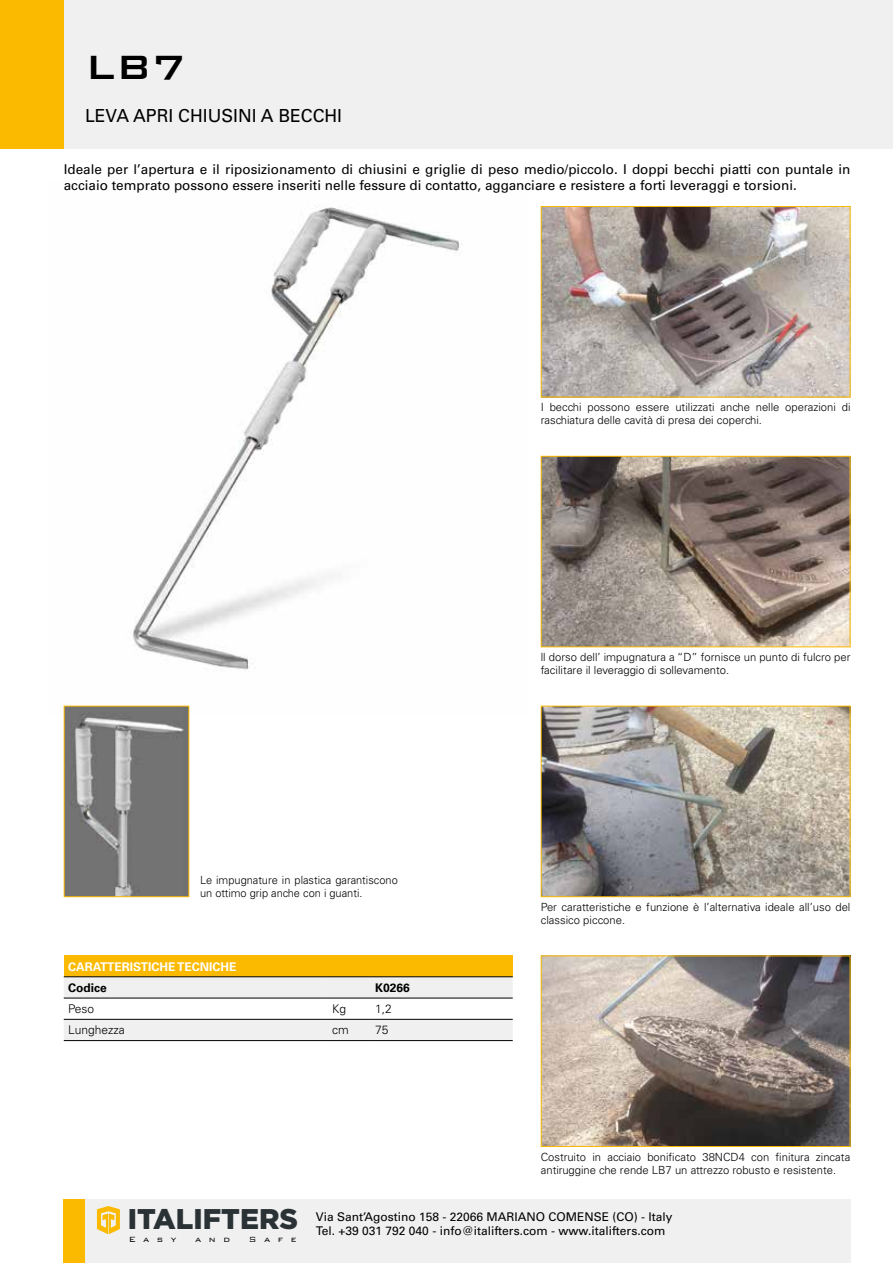
<style>
.page{position:relative;width:893px;height:1263px;background:#fff}
.page>*{position:absolute;margin:0;border:0;box-sizing:border-box;transform-origin:0 0}
.t1{font:500 45px "Bank Gothic";color:#000}
.t2{font:900 28.5px "Gotham";color:#2a3236}
.t3{font:18px "Univers LT Std";color:#000}
.t4{font:13.5px/16.2px "Univers LT Std";color:#000}
.t5{font:12px/14.4px "Univers LT Std";color:#000}
.t6{font:700 12px "Univers LT Std";color:#fff}
.t7{font:300 12px "Univers LT Std";color:#000}
.t8{font:300 12px "Bank Gothic";color:#000}
.t9{font:700 12px "Univers LT Std";color:#000}
.t10{font:300 11.25px/13.5px "Univers LT Std";color:#000}
.t11{font:300 10.05px "Bank Gothic";letter-spacing:.74em;color:#000}
.t12{font:8.85px "Avenir Next";color:#2a3236}
</style>
<div class="page">
<div style="left:0;top:0;width:893px;height:149px;background:#f0f0f0"></div>
<div style="left:0;top:0;width:64px;height:149px;background:#fbba00"></div>
<img style="left:63px;top:207px;width:399px;height:509px">
<img style="left:543px;top:458px;width:305px;height:187px">
<div style="left:541px;top:456px;width:309px;height:191px;border:1px solid #fbba00"></div>
<img style="left:543px;top:708px;width:305px;height:187px">
<div style="left:541px;top:706px;width:309px;height:191px;border:1px solid #fbba00"></div>
<img style="left:66px;top:708px;width:121px;height:187px">
<div style="left:64px;top:706px;width:125px;height:191px;border:1px solid #fbba00"></div>
<img style="left:543px;top:208px;width:305px;height:187px">
<div style="left:541px;top:206px;width:309px;height:191px;border:1px solid #fbba00"></div>
<img style="left:543px;top:957px;width:305px;height:188px">
<div style="left:541px;top:955px;width:309px;height:192px;border:1px solid #fbba00"></div>
<div style="left:85px;top:1199px;width:765px;height:64px;background:#f0f0f0"></div>
<div style="left:64px;top:1199px;width:21px;height:64px;background:#fbba00"></div>
<svg style="left:97px;top:1206px;width:23px;height:28px"></svg>
<div style="left:64px;top:955px;width:449px;height:22px;background:#fbba00"></div>
<svg style="left:64px;top:977px;width:449px;height:63px"></svg>
<hr style="left:64px;top:1019px;width:264px;height:1px;background:#000">
<hr style="left:328px;top:1019px;width:43px;height:1px;background:#000">
<hr style="left:371px;top:1019px;width:142px;height:1px;background:#000">
<hr style="left:64px;top:1040px;width:264px;height:1px;background:#000">
<hr style="left:328px;top:1040px;width:43px;height:1px;background:#000">
<hr style="left:371px;top:1040px;width:142px;height:1px;background:#000">
<hr style="left:64px;top:976px;width:264px;height:1px;background:#000">
<hr style="left:328px;top:976px;width:43px;height:1px;background:#000">
<hr style="left:371px;top:976px;width:142px;height:1px;background:#000">
<hr style="left:64px;top:998px;width:264px;height:1px;background:#000">
<hr style="left:328px;top:998px;width:43px;height:1px;background:#000">
<hr style="left:371px;top:998px;width:142px;height:1px;background:#000">
<h1 class="t1" style="left:85px;top:32px;width:103px">LB7</h1>
<h3 class="t3" style="left:85px;top:105px;width:259px">LEVA APRI CHIUSINI A BECCHI</h3>
<p class="t4" style="left:64px;top:161px;width:788px">Ideale per l’apertura e il riposizionamento di chiusini e griglie di peso medio/piccolo. I doppi becchi piatti con puntale in acciaio temprato possono essere inseriti nelle fessure di contatto, agganciare e resistere a forti leveraggi e torsioni.</p>
<p class="t10" style="left:541px;top:400px;width:311px">I becchi possono essere utilizzati anche nelle operazioni di raschiatura delle cavità di presa dei coperchi.</p>
<p class="t10" style="left:200px;top:873px;width:199px">Le impugnature in plastica garantiscono un ottimo grip anche con i guanti.</p>
<p class="t6" style="left:68px;top:959px;width:170px">CARATTERISTICHE TECNICHE</p>
<p class="t9" style="left:68px;top:980px;width:40px">Codice</p>
<p class="t9" style="left:375px;top:980px;width:36px">K0266</p>
<p class="t7" style="left:68px;top:1001px;width:28px">Peso</p>
<p class="t7" style="left:332px;top:1001px;width:16px">Kg</p>
<p class="t7" style="left:375px;top:1001px;width:18px">1,2</p>
<p class="t7" style="left:68px;top:1023px;width:58px">Lunghezza</p>
<p class="t7" style="left:332px;top:1023px;width:18px">cm</p>
<p class="t7" style="left:375px;top:1023px;width:15px">75</p>
<p class="t10" style="left:541px;top:650px;width:311px">ll dorso dell’ impugnatura a “D” fornisce un punto di fulcro per facilitare il leveraggio di sollevamento.</p>
<p class="t10" style="left:541px;top:900px;width:311px">Per caratteristiche e funzione è l’alternativa ideale all’uso del classico piccone.</p>
<p class="t10" style="left:541px;top:1150px;width:311px">Costruito in acciaio bonificato 38NCD4 con finitura zincata antiruggine che rende LB7 un attrezzo robusto e resistente.</p>
<h2 class="t2" style="left:128px;top:1203px;width:172px">ITALIFTERS</h2>
<p class="t11" style="left:129px;top:1232px;width:49px">Easy</p>
<p class="t11" style="left:195px;top:1232px;width:37px">and</p>
<p class="t11" style="left:249px;top:1232px;width:49px">Safe</p>
<p class="t12" style="left:248px;top:1231px;width:52px">Cover Lifters</p>
<p class="t8" style="left:418px;top:1201px;width:123px">www.italifters.com</p>
<p class="t5" style="left:316px;top:1209px;width:358px">Via Sant’Agostino 158 - 22066 MARIANO COMENSE (CO) - Italy<br>Tel. +39 031 792 040 - info@italifters.com - www.italifters.com</p>
</div>
